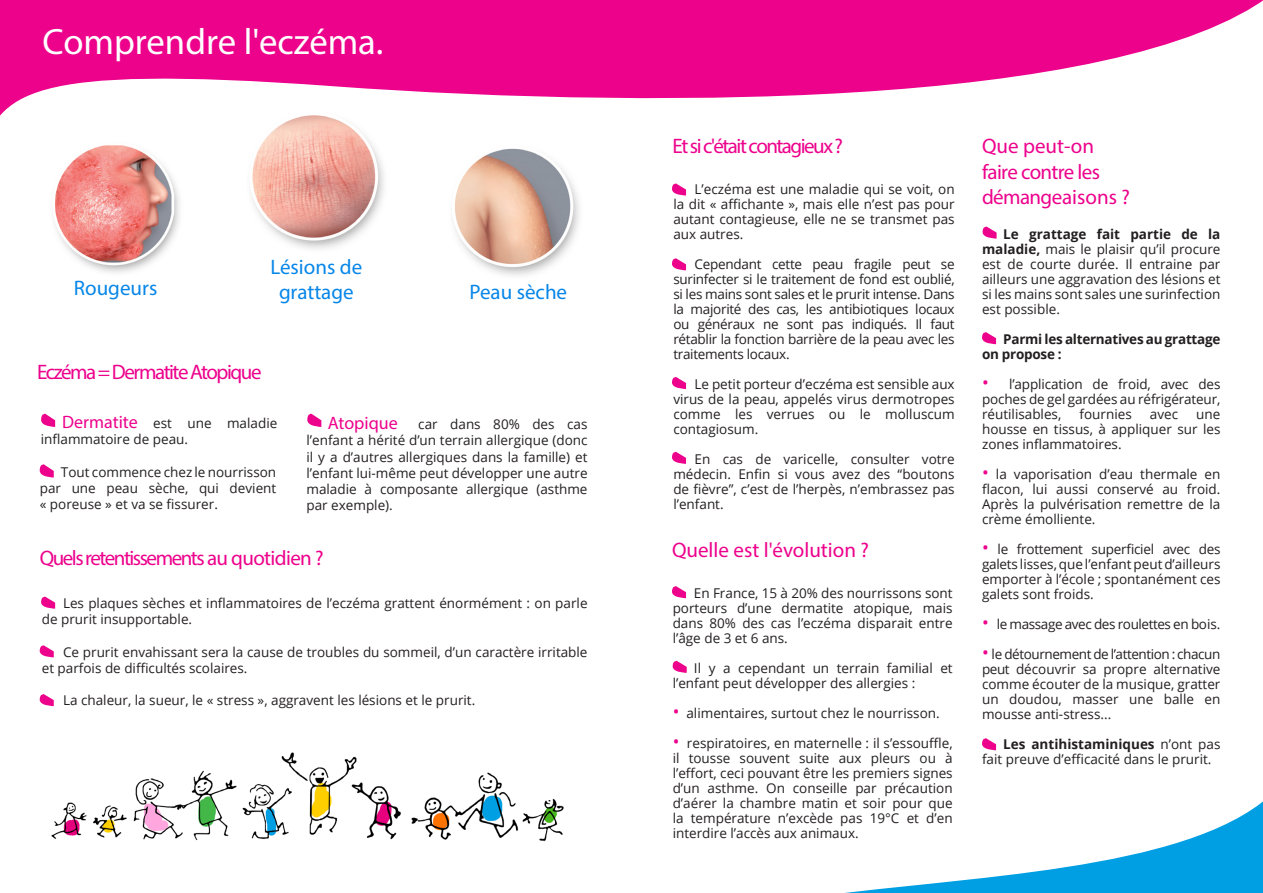
<style>
.page{position:relative;width:1263px;height:893px;background:#fff}
.page>*{position:absolute;margin:0;border:0;box-sizing:border-box;transform-origin:0 0}
.t1{font:36.75px "Myriad Pro";color:#fff}
.t2{font:21px "Myriad Pro";letter-spacing:-.055em;color:#ed028c}
.t3{font:21px "Myriad Pro";color:#0686e8}
.t4{font:21px "Myriad Pro";color:#ed028c}
.t5{font:21px "Myriad Pro";letter-spacing:-.03em;color:#ed028c}
.t6{font:21px "Myriad Pro";letter-spacing:-.015em;color:#ed028c}
.t7{font:13.5px/15px "Open Sans";color:#231f20;text-align:justify}
.t8{font:700 13.5px/15px "Open Sans";letter-spacing:-.02em;color:#231f20}
.t9{font:13.5px "Open Sans";letter-spacing:-.03em;color:#231f20}
.s1{font-family:"Myriad Pro";font-size:18px;color:#ed028c}
.s2{font-size:18px;color:#ed028c}
.s3{font-weight:700}
</style>
<div class="page">
<svg style="left:0;top:0;width:1263px;height:116px;fill:#ed028c"></svg>
<svg style="left:845px;top:801px;width:418px;height:92px"></svg>
<svg style="left:982px;top:226px;width:14px;height:13px"></svg>
<svg style="left:982px;top:332px;width:14px;height:12px"></svg>
<svg style="left:982px;top:738px;width:14px;height:12px"></svg>
<svg style="left:41px;top:596px;width:14px;height:13px"></svg>
<svg style="left:40px;top:645px;width:14px;height:12px"></svg>
<svg style="left:40px;top:694px;width:14px;height:12px"></svg>
<img style="left:51px;top:752px;width:513px;height:90px">
<img style="left:238px;top:106px;width:156px;height:143px">
<img style="left:454px;top:148px;width:125px;height:128px">
<img style="left:53px;top:145px;width:127px;height:128px">
<svg style="left:40px;top:464px;width:14px;height:13px"></svg>
<svg style="left:41px;top:413px;width:14px;height:14px"></svg>
<svg style="left:307px;top:413px;width:14px;height:14px"></svg>
<svg style="left:673px;top:660px;width:14px;height:13px"></svg>
<svg style="left:672px;top:586px;width:14px;height:12px"></svg>
<svg style="left:672px;top:183px;width:14px;height:12px"></svg>
<svg style="left:672px;top:258px;width:14px;height:12px"></svg>
<svg style="left:672px;top:377px;width:14px;height:12px"></svg>
<svg style="left:672px;top:451px;width:14px;height:13px"></svg>
<p class="t1" style="left:43px;top:19px;width:343px">Comprendre l'eczéma.</p>
<p class="t3" style="left:270px;top:254px;width:93px">Lésions de</p>
<p class="t3" style="left:74px;top:275px;width:85px">Rougeurs</p>
<p class="t3" style="left:279px;top:279px;width:76px">grattage</p>
<p class="t3" style="left:469px;top:279px;width:99px">Peau sèche</p>
<p class="t2" style="left:37px;top:359px;width:226px">Eczéma = Dermatite Atopique</p>
<p class="t7" style="left:41px;top:414px;width:238px;line-height:16.2px;text-indent:21px"><span class="s1">Dermatite</span> est une maladie inflammatoire de peau.</p>
<p class="t7" style="left:306px;top:416px;width:283px;line-height:16.2px;text-indent:21px"><span class="s1">Atopique</span> car dans 80% des cas l’enfant a hérité d’un terrain allergique (donc il y a d’autres allergiques dans la famille) et l’enfant lui-même peut développer une autre maladie à composante allergique (asthme par exemple).</p>
<p class="t7" style="left:40px;top:463px;width:238px;line-height:16.2px;text-indent:21px">Tout commence chez le nourrisson par une peau sèche, qui devient « poreuse » et va se fissurer.</p>
<p class="t2" style="left:40px;top:545px;width:285px">Quels retentissements au quotidien ?</p>
<p class="t7" style="left:42px;top:595px;width:547px;line-height:16.2px;text-indent:21px">Les plaques sèches et inflammatoires de l’eczéma grattent énormément : on parle de prurit insupportable.</p>
<p class="t7" style="left:42px;top:643px;width:547px;line-height:16.2px;text-indent:21px">Ce prurit envahissant sera la cause de troubles du sommeil, d’un caractère irritable et parfois de difficultés scolaires.</p>
<p class="t7" style="left:63px;top:692px;width:414px">La chaleur, la sueur, le « stress », aggravent les lésions et le prurit.</p>
<p class="t2" style="left:673px;top:133px;width:172px">Et si c'était contagieux ?</p>
<p class="t7" style="left:673px;top:181px;width:283px;text-indent:21px">L’eczéma est une maladie qui se voit, on la dit « affichante », mais elle n’est pas pour autant contagieuse, elle ne se transmet pas aux autres.</p>
<p class="t7" style="left:673px;top:256px;width:283px;text-indent:21px">Cependant cette peau fragile peut se surinfecter si le traitement de fond est oublié, si les mains sont sales et le prurit intense. Dans la majorité des cas, les antibiotiques locaux ou généraux ne sont pas indiqués. Il faut rétablir la fonction barrière de la peau avec les traitements locaux.</p>
<p class="t7" style="left:673px;top:376px;width:283px;text-indent:21px">Le petit porteur d’eczéma est sensible aux virus de la peau, appelés virus dermotropes comme les verrues ou le molluscum contagiosum.</p>
<p class="t7" style="left:673px;top:451px;width:283px;text-indent:21px">En cas de varicelle, consulter votre médecin. Enfin si vous avez des “boutons de fièvre”, c’est de l’herpès, n’embrassez pas l’enfant.</p>
<p class="t4" style="left:672px;top:537px;width:198px">Quelle est l'évolution ?</p>
<p class="t7" style="left:673px;top:586px;width:281px;text-indent:21px">En France, 15 à 20% des nourrissons sont porteurs d’une dermatite atopique, mais dans 80% des cas l’eczéma disparait entre l’âge de 3 et 6 ans.</p>
<p class="t7" style="left:673px;top:661px;width:281px;text-indent:21px">Il y a cependant un terrain familial et l’enfant peut développer des allergies :</p>
<p class="t7" style="left:673px;top:706px;width:268px"><span class="s2">•</span> alimentaires, surtout chez le nourrisson.</p>
<p class="t7" style="left:673px;top:736px;width:281px"><span class="s2">•</span> respiratoires, en maternelle : il s’essouffle, il tousse souvent suite aux pleurs ou à l’effort, ceci pouvant être les premiers signes d’un asthme. On conseille par précaution d’aérer la chambre matin et soir pour que la température n’excède pas 19°C et d’en interdire l’accès aux animaux.</p>
<p class="t4" style="left:982px;top:133px;width:113px">Que peut-on</p>
<p class="t5" style="left:982px;top:159px;width:120px">faire contre les</p>
<p class="t6" style="left:982px;top:184px;width:149px">démangeaisons ?</p>
<p class="t7" style="left:982px;top:226px;width:240px;text-indent:21px"><span class="s3">Le grattage fait partie de la maladie,</span> mais le plaisir qu’il procure est de courte durée. Il entraine par ailleurs une aggravation des lésions et si les mains sont sales une surinfection est possible.</p>
<p class="t8" style="left:982px;top:331px;width:240px;text-indent:21px">Parmi les alternatives au grattage on propose :</p>
<p class="t7" style="left:982px;top:376px;width:240px"><span class="s2">•</span> l’application de froid, avec des poches de gel gardées au réfrigérateur, réutilisables,</p>
<p class="t7" style="left:1079px;top:406px;width:54px">fournies</p>
<p class="t7" style="left:1150px;top:406px;width:30px">avec</p>
<p class="t7" style="left:982px;top:406px;width:240px;text-indent:214px">une housse en tissus, à appliquer sur les zones inflammatoires.</p>
<p class="t7" style="left:982px;top:466px;width:240px"><span class="s2">•</span> la vaporisation d’eau thermale en flacon, lui aussi conservé au froid.<br>Après la pulvérisation remettre de la crème émolliente.</p>
<p class="t7" style="left:982px;top:541px;width:240px"><span class="s2">•</span> le frottement superficiel avec des galets lisses, que l’enfant peut d’ailleurs emporter à l’école ; spontanément ces galets sont froids.</p>
<p class="t9" style="left:982px;top:615px;width:240px"><span class="s2">•</span> le massage avec des roulettes en bois.</p>
<p class="t7" style="left:982px;top:646px;width:240px"><span class="s2">•</span> le détournement de l’attention : chacun peut découvrir sa propre alternative comme écouter de la musique, gratter un doudou, masser une balle en mousse anti-stress...</p>
<p class="t7" style="left:982px;top:736px;width:240px;text-indent:21px"><span class="s3">Les antihistaminiques</span> n’ont pas fait preuve d’efficacité dans le prurit.</p>
</div>
